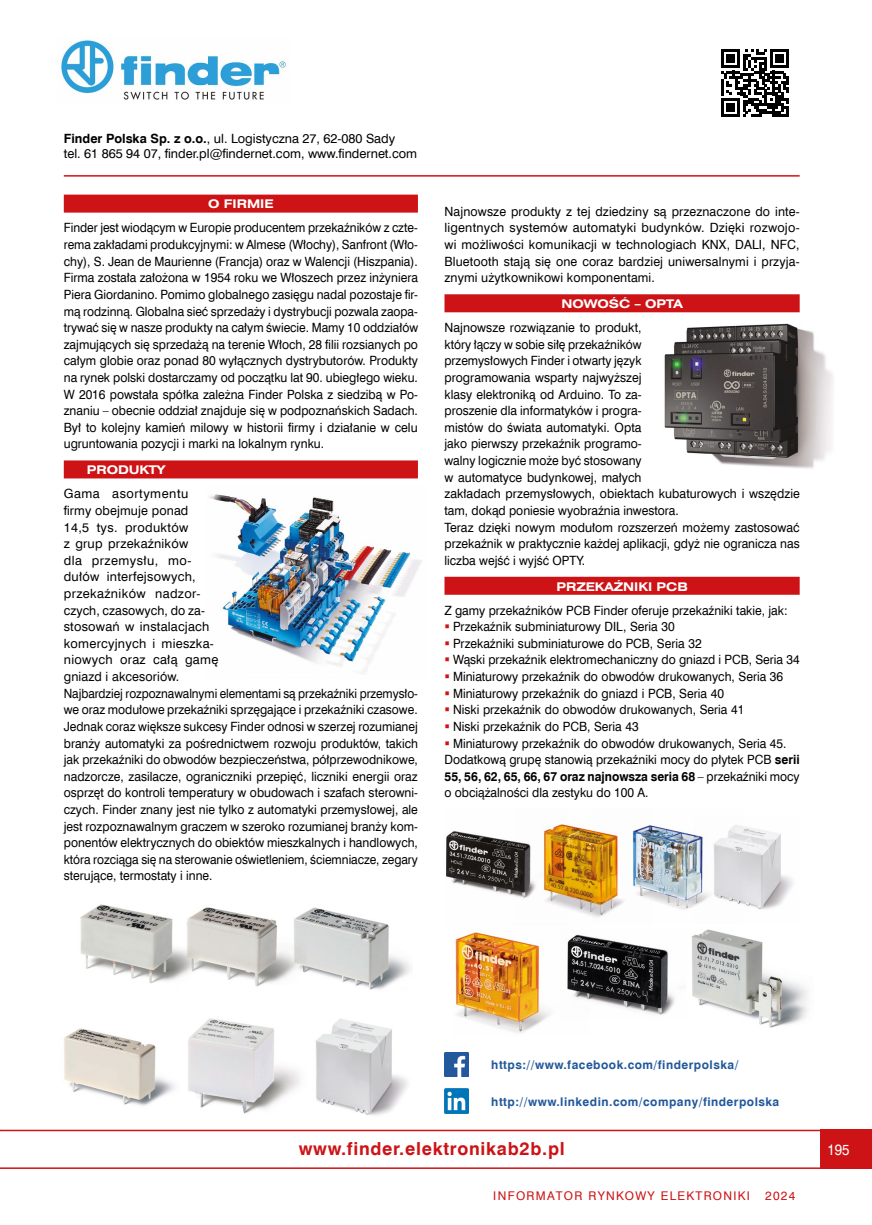
<style>
.page{position:relative;width:872px;height:1225px;background:#fff}
.page>*{position:absolute;margin:0;border:0;box-sizing:border-box;transform-origin:0 0}
.t1{font:700 18px "Swis 721 EU";letter-spacing:.04em;color:#cd1316}
.t2{font:15px "Swis 721 EU";color:#fff;scale:.9 1}
.t3{font:12.75px/16.6px "Swis 721 EU";color:#000}
.t4{font:12.75px/16.6px "Swis 721 EU";color:#000;text-align:justify;scale:.94 1}
.t5{font:12.75px/16.6px "Swis 721 EU";color:#000;scale:.96 1}
.t6{font:12.75px "Swis 721 EU";color:#000;scale:.95 1}
.t7{font:700 12.75px "Swis 721 EU";color:#000;scale:.95 1}
.t8{font:700 12px "Swis 721 EU";letter-spacing:.04em;color:#22589b}
.t9{font:700 12px "Swis 721 Ex EU";color:#fff}
.t10{font:12px "Swis 721 EU";letter-spacing:.11em;color:#cd1316}
.s1{font-weight:700}
.s2{font-weight:400}
</style>
<div class="page">
<div style="left:821px;top:1129px;width:51px;height:40px;background:#cd1316"></div>
<hr style="left:64px;top:175px;width:735px;height:2px;background:#cd1316">
<hr style="left:0;top:1129px;width:821px;height:2px;background:#cd1316">
<hr style="left:0;top:1167px;width:821px;height:2px;background:#cd1316">
<img style="left:209px;top:494px;width:213px;height:173px">
<svg style="left:721px;top:49px;width:68px;height:68px"></svg>
<img style="left:61px;top:40px;width:225px;height:60px">
<div style="left:64px;top:195px;width:354px;height:18px;background:#cd1316"></div>
<div style="left:64px;top:460px;width:354px;height:18px;background:#cd1316"></div>
<img style="left:444px;top:1052px;width:24px;height:25px">
<div style="left:444px;top:294px;width:355px;height:18px;background:#cd1316"></div>
<div style="left:444px;top:577px;width:355px;height:18px;background:#cd1316"></div>
<img style="left:444px;top:1088px;width:25px;height:25px">
<img style="left:80px;top:904px;width:95px;height:80px">
<img style="left:175px;top:907px;width:110px;height:80px">
<img style="left:589px;top:936px;width:86px;height:79px">
<img style="left:188px;top:1018px;width:111px;height:96px">
<img style="left:455px;top:932px;width:134px;height:101px">
<img style="left:285px;top:907px;width:125px;height:83px">
<img style="left:63px;top:1028px;width:112px;height:78px">
<img style="left:691px;top:929px;width:117px;height:99px">
<img style="left:299px;top:1019px;width:109px;height:97px">
<img style="left:446px;top:831px;width:68px;height:65px">
<img style="left:514px;top:824px;width:78px;height:92px">
<img style="left:592px;top:825px;width:103px;height:92px">
<img style="left:695px;top:825px;width:98px;height:84px">
<img style="left:664px;top:323px;width:169px;height:146px">
<p class="t3" style="left:64px;top:131px;width:355px;line-height:15px"><span class="s1">Finder Polska Sp. z o.o.</span>, ul. Logistyczna 27, 62-080 Sady<br>tel. 61 865 94 07, finder.pl@findernet.com, www.findernet.com</p>
<p class="t9" style="left:208px;top:197px;width:67px">O FIRMIE</p>
<p class="t4" style="left:64px;top:220px;width:378px">Finder jest wiodącym w Europie producentem przekaźników z czte&shy;rema zakładami produkcyjnymi: w Almese (Włochy), Sanfront (Wło&shy;chy), S. Jean de Maurienne (Francja) oraz w Walencji (Hiszpania).<br>Firma została założona w 1954 roku we Włoszech przez inżyniera Piera Giordanino. Pomimo globalnego zasięgu nadal pozostaje fir&shy;mą rodzinną. Globalna sieć sprzedaży i dystrybucji pozwala zaopa&shy;trywać się w nasze produkty na całym świecie. Mamy 10 oddziałów zajmujących się sprzedażą na terenie Włoch, 28 filii rozsianych po całym globie oraz ponad 80 wyłącznych dystrybutorów. Produkty na rynek polski dostarczamy od początku lat 90. ubiegłego wieku.<br>W 2016 powstała spółka zależna Finder Polska z siedzibą w Po&shy;znaniu – obecnie oddział znajduje się w podpoznańskich Sadach.<br>Był to kolejny kamień milowy w historii firmy i działanie w celu ugruntowania pozycji i marki na lokalnym rynku.</p>
<p class="t9" style="left:87px;top:463px;width:80px">PRODUKTY</p>
<p class="t3" style="left:64px;top:486px;width:356px">Gama asortymentu<br>firmy obejmuje ponad<br>14,5 tys. produktów<br>z grup przekaźników<br>dla przemysłu, mo-<br>dułów interfejsowych,<br>przekaźników nadzor-<br>czych, czasowych, do za-<br>stosowań w instalacjach<br>komercyjnych i mieszka-<br>niowych oraz całą gamę<br>gniazd i akcesoriów.<br>Najbardziej rozpoznawalnymi elementami są przekaźniki przemysło&shy;we oraz modułowe przekaźniki sprzęgające i przekaźniki czasowe.<br>Jednak coraz większe sukcesy Finder odnosi w szerzej rozumianej branży automatyki za pośrednictwem rozwoju produktów, takich jak przekaźniki do obwodów bezpieczeństwa, półprzewodnikowe, nadzorcze, zasilacze, ograniczniki przepięć, liczniki energii oraz osprzęt do kontroli temperatury w obudowach i szafach sterowni&shy;czych. Finder znany jest nie tylko z automatyki przemysłowej, ale jest rozpoznawalnym graczem w szeroko rozumianej branży kom&shy;ponentów elektrycznych do obiektów mieszkalnych i handlowych, która rozciąga się na sterowanie oświetleniem, ściemniacze, zegary sterujące, termostaty i inne.</p>
<p class="t3" style="left:444px;top:203px;width:357px;text-align:justify">Najnowsze produkty z tej dziedziny są przeznaczone do inte&shy;ligentnych systemów automatyki budynków. Dzięki rozwojo&shy;wi możliwości komunikacji w technologiach KNX, DALI, NFC, Bluetooth stają się one coraz bardziej uniwersalnymi i przyja&shy;znymi użytkownikowi komponentami.</p>
<p class="t9" style="left:561px;top:296px;width:123px">NOWOŚĆ – OPTA</p>
<p class="t5" style="left:444px;top:320px;width:371px">Najnowsze rozwiązanie to produkt,<br>który łączy w sobie siłę przekaźników<br>przemysłowych Finder i otwarty język<br>programowania wsparty najwyższej<br>klasy elektroniką od Arduino. To za-<br>proszenie dla informatyków i progra-<br>mistów do świata automatyki. Opta<br>jako pierwszy przekaźnik programo-<br>walny logicznie może być stosowany<br>w automatyce budynkowej, małych<br>zakładach przemysłowych, obiektach kubaturowych i wszędzie tam, dokąd poniesie wyobraźnia inwestora.<br>Teraz dzięki nowym modułom rozszerzeń możemy zastosować przekaźnik w praktycznie każdej aplikacji, gdyż nie ogranicza nas liczba wejść i wyjść OPTY.</p>
<p class="t9" style="left:556px;top:579px;width:133px">PRZEKAŹNIKI PCB</p>
<p class="t6" style="left:444px;top:602px;width:363px">Z gamy przekaźników PCB Finder oferuje przekaźniki takie, jak:</p>
<p class="t6" style="left:453px;top:619px;width:235px">Przekaźnik subminiaturowy DIL, Seria 30</p>
<p class="t6" style="left:453px;top:635px;width:263px">Przekaźniki subminiaturowe do PCB, Seria 32</p>
<p class="t6" style="left:453px;top:652px;width:366px">Wąski przekaźnik elektromechaniczny do gniazd i PCB, Seria 34</p>
<p class="t6" style="left:453px;top:669px;width:349px">Miniaturowy przekaźnik do obwodów drukowanych, Seria 36</p>
<p class="t6" style="left:453px;top:685px;width:287px">Miniaturowy przekaźnik do gniazd i PCB, Seria 40</p>
<p class="t6" style="left:453px;top:702px;width:308px">Niski przekaźnik do obwodów drukowanych, Seria 41</p>
<p class="t6" style="left:453px;top:718px;width:197px">Niski przekaźnik do PCB, Seria 43</p>
<p class="t6" style="left:453px;top:735px;width:352px">Miniaturowy przekaźnik do obwodów drukowanych, Seria 45.</p>
<p class="t6" style="left:444px;top:752px;width:375px">Dodatkową grupę stanowią przekaźniki mocy do płytek PCB <span class="s1">serii</span></p>
<p class="t7" style="left:444px;top:768px;width:375px">55, 56, 62, 65, 66, 67 oraz najnowsza seria 68 <span class="s2">– przekaźniki mocy</span></p>
<p class="t6" style="left:444px;top:785px;width:216px">o obciążalności dla zestyku do 100 A.</p>
<p class="t8" style="left:491px;top:1057px;width:249px">https://www.facebook.com/finderpolska/</p>
<p class="t8" style="left:491px;top:1094px;width:289px">http://www.linkedin.com/company/finderpolska</p>
<h1 class="t1" style="left:299px;top:1137px;width:267px">www.finder.elektronikab2b.pl</h1>
<p class="t2" style="left:827px;top:1140px;width:26px">195</p>
<p class="t10" style="left:493px;top:1188px;width:258px">INFORMATOR RYNKOWY ELEKTRONIKI</p>
<p class="t10" style="left:765px;top:1188px;width:32px">2024</p>
</div>
